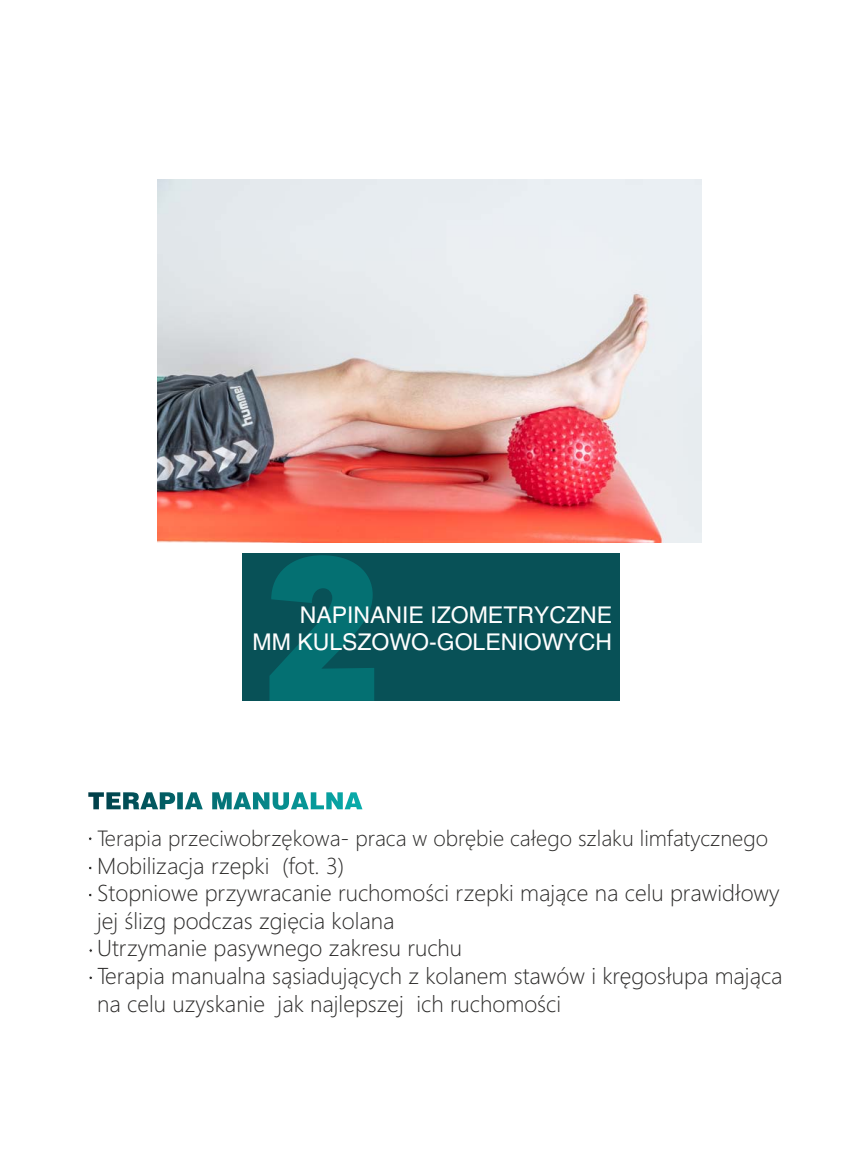
<style>
.page{position:relative;width:857px;height:1168px;background:#fff}
.page>*{position:absolute;margin:0;border:0;box-sizing:border-box;transform-origin:0 0}
.t1{font:300 23px/27.6px "Segoe UI";color:#2b2a29}
.t2{font:23px/27.6px "Helvetica";color:#fefefe;text-align:right}
.t3{font:300 22px "Segoe UI";color:#2b2a29}
</style>
<div class="page">
<img style="left:157px;top:180px;width:543px;height:362px">
<div style="left:242px;top:554px;width:377px;height:147px;background:#085157"></div>
<svg style="left:269px;top:555px;width:105px;height:146px"></svg>
<svg style="left:88px;top:792px;width:275px;height:18px"></svg>
<p class="t2" style="left:252px;top:603px;width:361px">NAPINANIE IZOMETRYCZNE<br>MM KULSZOWO-GOLENIOWYCH</p>
<p class="t3" style="left:97px;top:830px;width:672px">Terapia przeciwobrzękowa- praca w obrębie całego szlaku limfatycznego</p>
<p class="t1" style="left:97px;top:854px;width:686px">Mobilizacja rzepki (fot. 3)<br>Stopniowe przywracanie ruchomości rzepki mające na celu prawidłowy jej ślizg podczas zgięcia kolana<br>Utrzymanie pasywnego zakresu ruchu<br>Terapia manualna sąsiadujących z kolanem stawów i kręgosłupa mająca na celu uzyskanie jak najlepszej ich ruchomości</p>
</div>
